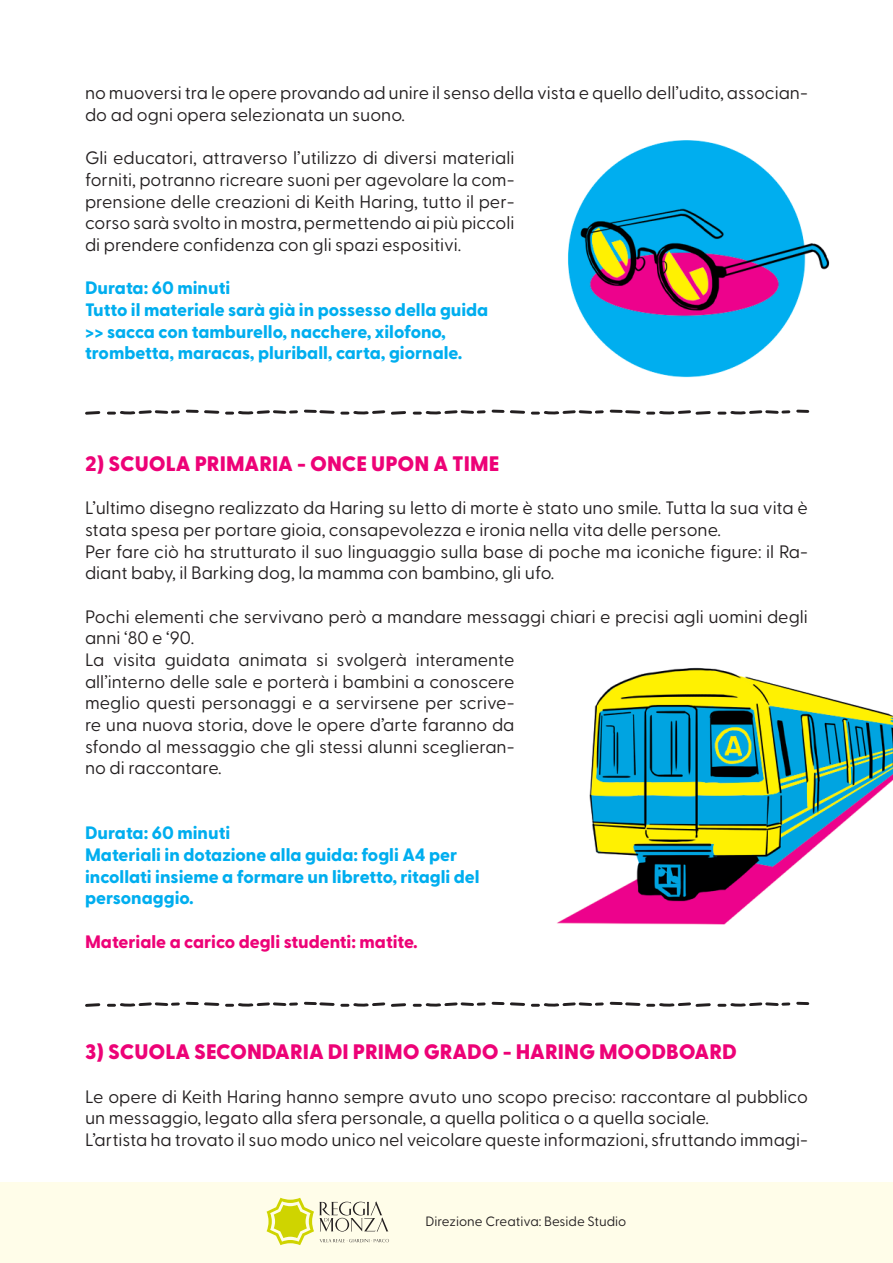
<style>
.page{position:relative;width:893px;height:1263px;background:#fff}
.page>*{position:absolute;margin:0;border:0;box-sizing:border-box;transform-origin:0 0}
.t1{font:800 21px "Greycliff CF";color:#ed0277}
.t2{font:18px/21.6px "Greycliff CF";color:#231f20}
.t3{font:800 18px/21.6px "Greycliff CF";color:#00aeef}
.t4{font:800 18px "Greycliff CF";color:#ed0277}
.t5{font:13.5px "Greycliff CF";color:#231f20}
</style>
<div class="page">
<img style="left:557px;top:667px;width:336px;height:258px">
<img style="left:568px;top:140px;width:262px;height:238px">
<svg style="left:717px;top:410px;width:93px;height:5px"></svg>
<svg style="left:85px;top:410px;width:626px;height:5px"></svg>
<svg style="left:717px;top:1002px;width:93px;height:5px"></svg>
<svg style="left:85px;top:1002px;width:626px;height:5px"></svg>
<div style="left:0;top:1182px;width:893px;height:81px;background:#fffde9"></div>
<svg style="left:267px;top:1198px;width:122px;height:47px"></svg>
<p class="t2" style="left:85px;top:81px;width:724px">no muoversi tra le opere provando ad unire il senso della vista e quello dell’udito, associan&shy;do ad ogni opera selezionata un suono.</p>
<p class="t2" style="left:85px;top:146px;width:431px;text-align:justify">Gli educatori, attraverso l’utilizzo di diversi materiali forniti, potranno ricreare suoni per agevolare la com&shy;prensione delle creazioni di Keith Haring, tutto il per&shy;corso sarà svolto in mostra, permettendo ai più piccoli di prendere confidenza con gli spazi espositivi.</p>
<p class="t3" style="left:85px;top:276px;width:147px">Durata: 60 minuti</p>
<p class="t3" style="left:85px;top:298px;width:405px">Tutto il materiale sarà già in possesso della guida &gt;&gt; sacca con tamburello, nacchere, xilofono, trombetta, maracas, pluriball, carta, giornale.</p>
<p class="t1" style="left:85px;top:448px;width:416px">2) SCUOLA PRIMARIA - ONCE UPON A TIME</p>
<p class="t2" style="left:85px;top:496px;width:724px">L’ultimo disegno realizzato da Haring su letto di morte è stato uno smile. Tutta la sua vita è stata spesa per portare gioia, consapevolezza e ironia nella vita delle persone.</p>
<p class="t2" style="left:85px;top:539px;width:724px">Per fare ciò ha strutturato il suo linguaggio sulla base di poche ma iconiche figure: il Ra&shy;diant baby, il Barking dog, la mamma con bambino, gli ufo.</p>
<p class="t2" style="left:85px;top:604px;width:724px">Pochi elementi che servivano però a mandare messaggi chiari e precisi agli uomini degli anni ‘80 e ‘90.</p>
<p class="t2" style="left:85px;top:648px;width:431px;text-align:justify">La visita guidata animata si svolgerà interamente all’interno delle sale e porterà i bambini a conoscere meglio questi personaggi e a servirsene per scrive&shy;re una nuova storia, dove le opere d’arte faranno da sfondo al messaggio che gli stessi alunni sceglieran&shy;no di raccontare.</p>
<p class="t3" style="left:85px;top:821px;width:147px">Durata: 60 minuti</p>
<p class="t3" style="left:85px;top:843px;width:396px">Materiali in dotazione alla guida: fogli A4 per incollati insieme a formare un libretto, ritagli del personaggio.</p>
<p class="t4" style="left:85px;top:927px;width:334px">Materiale a carico degli studenti: matite.</p>
<p class="t1" style="left:85px;top:1036px;width:653px">3) SCUOLA SECONDARIA DI PRIMO GRADO - HARING MOODBOARD</p>
<p class="t2" style="left:85px;top:1084px;width:724px">Le opere di Keith Haring hanno sempre avuto uno scopo preciso: raccontare al pubblico un messaggio, legato alla sfera personale, a quella politica o a quella sociale.</p>
<p class="t2" style="left:85px;top:1127px;width:724px">L’artista ha trovato il suo modo unico nel veicolare queste informazioni, sfruttando immagi-</p>
<p class="t5" style="left:425px;top:1211px;width:202px">Direzione Creativa: Beside Studio</p>
</div>
